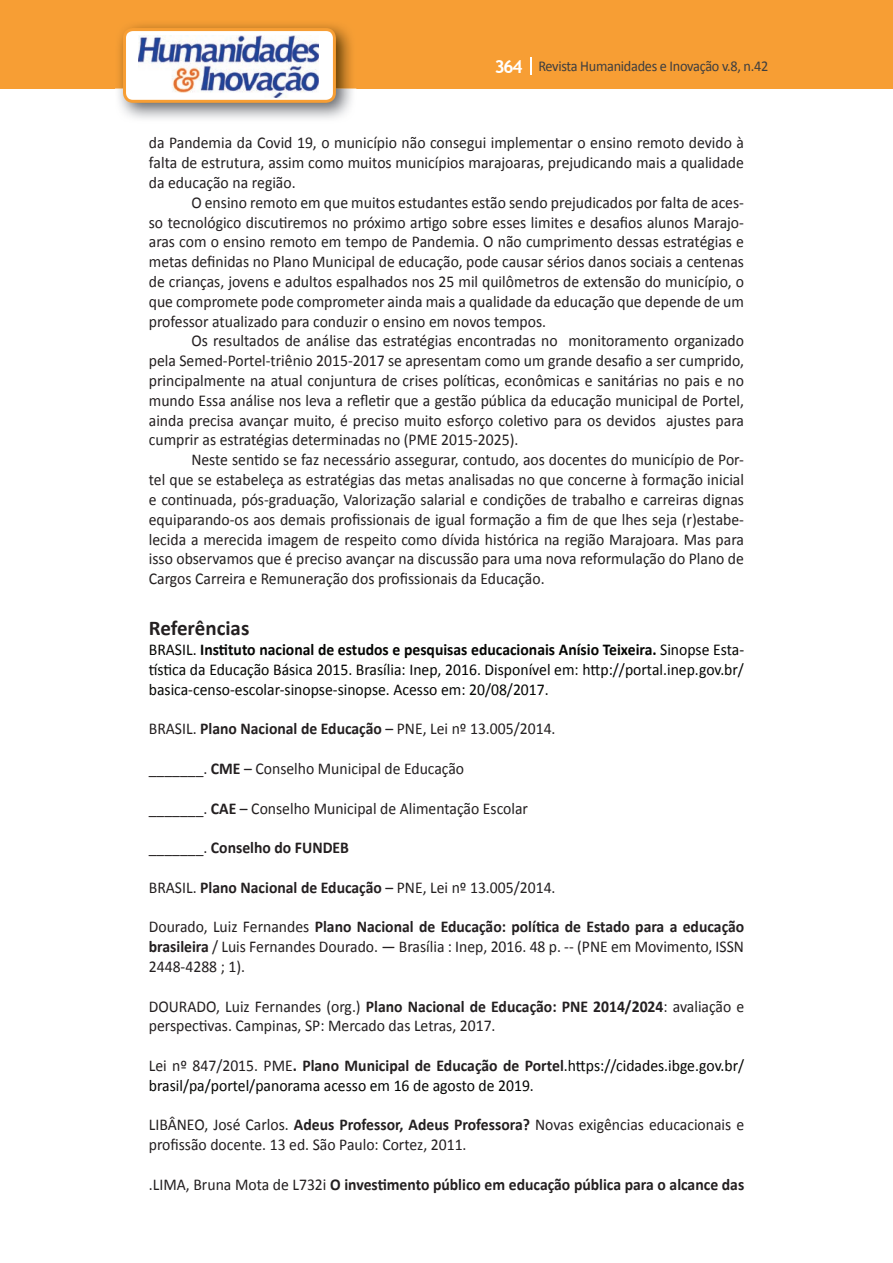
<style>
.page{position:relative;width:893px;height:1263px;background:#fff}
.page>*{position:absolute;margin:0;border:0;box-sizing:border-box;transform-origin:0 0}
.t1{font:700 21px "Calibri";color:#231f20}
.t2{font:16.5px/19.8px "Calibri";color:#231f20;text-align:justify;scale:.95 1}
.t3{font:16.5px/19.8px "Calibri";color:#040503;text-align:justify;scale:.95 1}
.t4{font:700 16.5px "Calibri";color:#231f20;scale:.95 1}
.t5{font:15px "Calibri";letter-spacing:-.02em;color:#3e3e3f;scale:.95 1}
.s1{font-family:"Trebuchet MS";font-weight:700;font-size:18px;color:#fff}
.s2{font-weight:700}
.s3{font-weight:400}
.s4{color:#231f20}
.s5{font-weight:700;color:#231f20}
</style>
<div class="page">
<div style="left:0;top:0;width:893px;height:88px;background:#f79e34"></div>
<svg style="left:530px;top:57px;width:2px;height:18px"></svg>
<img style="left:115px;top:24px;width:241px;height:95px">
<svg style="left:123px;top:28px;width:213px;height:75px"></svg>
<p class="t5" style="left:495px;top:57px;width:290px"><span class="s1">364</span> Revista Humanidades e Inovação v.8, n.42</p>
<p class="t2" style="left:149px;top:133px;width:628px">da Pandemia da Covid 19, o município não consegui implementar o ensino remoto devido à falta de estrutura, assim como muitos municípios marajoaras, prejudicando mais a qualidade da educação na região.</p>
<p class="t2" style="left:149px;top:193px;width:628px;text-indent:43px">O ensino remoto em que muitos estudantes estão sendo prejudicados por falta de aces&shy;so tecnológico discutiremos no próximo artigo sobre esses limites e desafios alunos Marajo&shy;aras com o ensino remoto em tempo de Pandemia. O não cumprimento dessas estratégias e metas definidas no Plano Municipal de educação, pode causar sérios danos sociais a centenas de crianças, jovens e adultos espalhados nos 25 mil quilômetros de extensão do município, o que compromete pode comprometer ainda mais a qualidade da educação que depende de um professor atualizado para conduzir o ensino em novos tempos.</p>
<p class="t2" style="left:149px;top:331px;width:628px;text-indent:43px">Os resultados de análise das estratégias encontradas no monitoramento organizado pela Semed-Portel-triênio 2015-2017 se apresentam como um grande desafio a ser cumprido, principalmente na atual conjuntura de crises políticas, econômicas e sanitárias no pais e no mundo Essa análise nos leva a refletir que a gestão pública da educação municipal de Portel, ainda precisa avançar muito, é preciso muito esforço coletivo para os devidos ajustes para cumprir as estratégias determinadas no (PME 2015-2025).</p>
<p class="t2" style="left:149px;top:450px;width:628px;text-indent:43px">Neste sentido se faz necessário assegurar, contudo, aos docentes do município de Por&shy;tel que se estabeleça as estratégias das metas analisadas no que concerne à formação inicial e continuada, pós-graduação, Valorização salarial e condições de trabalho e carreiras dignas equiparando-os aos demais profissionais de igual formação a fim de que lhes seja (r)estabe&shy;lecida a merecida imagem de respeito como dívida histórica na região Marajoara. Mas para isso observamos que é preciso avançar na discussão para uma nova reformulação do Plano de Cargos Carreira e Remuneração dos profissionais da Educação.</p>
<p class="t1" style="left:149px;top:615px;width:102px">Referências</p>
<p class="t3" style="left:149px;top:640px;width:628px">BRASIL. <span class="s2">Instituto nacional de estudos e pesquisas educacionais Anísio Teixeira.</span> Sinopse Esta&shy;tística da Educação Básica 2015. Brasília: Inep, 2016. Disponível em: http://portal.inep.gov.br/ basica-censo-escolar-sinopse-sinopse. Acesso em: 20/08/2017.</p>
<p class="t2" style="left:149px;top:719px;width:430px">BRASIL. <span class="s2">Plano Nacional de Educação</span> – PNE, Lei nº 13.005/2014.</p>
<p class="t2" style="left:149px;top:759px;width:333px">_______. <span class="s2">CME</span> – Conselho Municipal de Educação</p>
<p class="t2" style="left:149px;top:798px;width:401px">_______. <span class="s2">CAE</span> – Conselho Municipal de Alimentação Escolar</p>
<p class="t4" style="left:149px;top:837px;width:212px"><span class="s3">_______.</span> Conselho do FUNDEB</p>
<p class="t2" style="left:149px;top:877px;width:430px">BRASIL. <span class="s2">Plano Nacional de Educação</span> – PNE, Lei nº 13.005/2014.</p>
<p class="t2" style="left:149px;top:917px;width:628px">Dourado, Luiz Fernandes <span class="s2">Plano Nacional de Educação: política de Estado para a educação brasileira</span> / Luis Fernandes Dourado. — Brasília : Inep, 2016. 48 p. -- (PNE em Movimento, ISSN 2448-4288 ; 1).</p>
<p class="t2" style="left:149px;top:996px;width:628px">DOURADO, Luiz Fernandes (org.) <span class="s2">Plano Nacional de Educação: PNE 2014/2024</span>: avaliação e perspectivas. Campinas, SP: Mercado das Letras, 2017.</p>
<p class="t3" style="left:149px;top:1056px;width:628px"><span class="s4">Lei nº 847/2015. PME</span><span class="s5">. Plano Municipal de Educação de Portel</span>.https://cidades.ibge.gov.br/ brasil/pa/portel/panorama acesso em 16 de agosto de 2019.</p>
<p class="t2" style="left:149px;top:1115px;width:628px">LIBÂNEO, José Carlos. <span class="s2">Adeus Professor, Adeus Professora?</span> Novas exigências educacionais e profissão docente. 13 ed. São Paulo: Cortez, 2011.</p>
<p class="t4" style="left:149px;top:1174px;width:628px"><span class="s3">.LIMA, Bruna Mota de L732i</span> O investimento público em educação pública para o alcance das</p>
</div>
